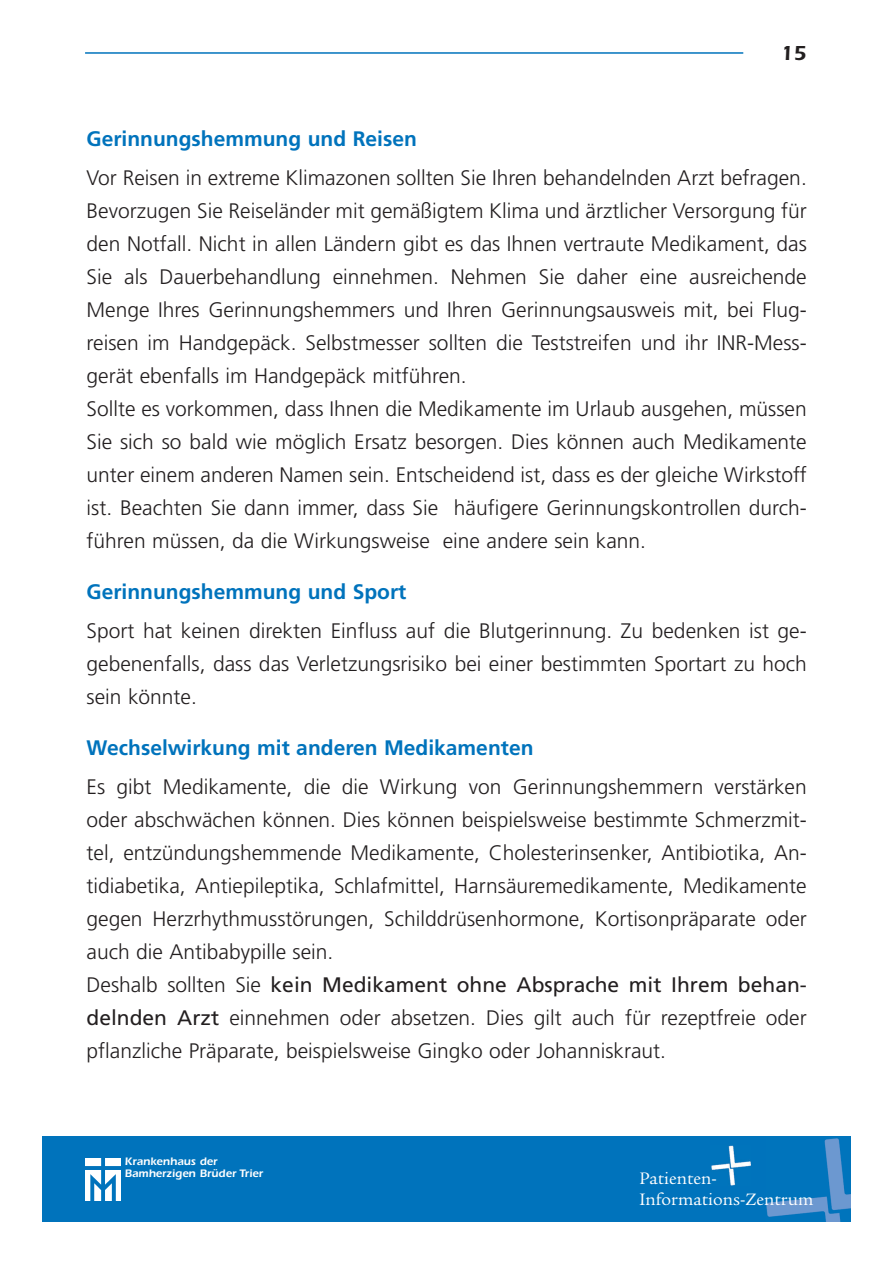
<style>
.page{position:relative;width:893px;height:1263px;background:#fff}
.page>*{position:absolute;margin:0;border:0;box-sizing:border-box;transform-origin:0 0}
.t1{font:300 21px/33px "Frutiger";color:#231f20}
.t2{font:700 21px "Frutiger";color:#0073bc}
.t3{font:600 21px "Itc Eras";color:#231f20}
.t4{font:18px/21.6px "Legacy Ser ITC";color:#fff}
.t5{font:600 11.25px/12px "Itc Eras";color:#fff}
.s1{font-weight:400}
</style>
<div class="page">
<hr style="left:85px;top:52px;width:658px;height:2px;background:#0073bc">
<div style="left:43px;top:1137px;width:807px;height:85px;background:#0073bc"></div>
<img style="left:85px;top:1158px;width:35px;height:43px">
<img style="left:711px;top:1145px;width:39px;height:41px">
<img style="left:766px;top:1138px;width:84px;height:84px">
<p class="t3" style="left:780px;top:46px;width:27px">15</p>
<p class="t2" style="left:87px;top:131px;width:332px">Gerinnungshemmung und Reisen</p>
<p class="t1" style="left:87px;top:163px;width:721px">Vor Reisen in extreme Klimazonen sollten Sie Ihren behandelnden Arzt befragen.<br>Bevorzugen Sie Reiseländer mit gemäßigtem Klima und ärztlicher Versorgung für den Notfall. Nicht in allen Ländern gibt es das Ihnen vertraute Medikament, das Sie als Dauerbehandlung einnehmen. Nehmen Sie daher eine ausreichende Menge Ihres Gerinnungshemmers und Ihren Gerinnungsausweis mit, bei Flug&shy;reisen im Handgepäck. Selbstmesser sollten die Teststreifen und ihr INR-Mess&shy;gerät ebenfalls im Handgepäck mitführen.<br>Sollte es vorkommen, dass Ihnen die Medikamente im Urlaub ausgehen, müssen Sie sich so bald wie möglich Ersatz besorgen. Dies können auch Medikamente unter einem anderen Namen sein. Entscheidend ist, dass es der gleiche Wirkstoff ist. Beachten Sie dann immer, dass Sie häufigere Gerinnungskontrollen durch&shy;führen müssen, da die Wirkungsweise eine andere sein kann.</p>
<p class="t2" style="left:87px;top:584px;width:321px">Gerinnungshemmung und Sport</p>
<p class="t1" style="left:87px;top:616px;width:721px;text-align:justify">Sport hat keinen direkten Einfluss auf die Blutgerinnung. Zu bedenken ist ge&shy;gebenenfalls, dass das Verletzungsrisiko bei einer bestimmten Sportart zu hoch sein könnte.</p>
<p class="t2" style="left:87px;top:740px;width:448px">Wechselwirkung mit anderen Medikamenten</p>
<p class="t1" style="left:87px;top:772px;width:721px">Es gibt Medikamente, die die Wirkung von Gerinnungshemmern verstärken oder abschwächen können. Dies können beispielsweise bestimmte Schmerzmit&shy;tel, entzündungshemmende Medikamente, Cholesterinsenker, Antibiotika, An&shy;tidiabetika, Antiepileptika, Schlafmittel, Harnsäuremedikamente, Medikamente gegen Herzrhythmusstörungen, Schilddrüsenhormone, Kortisonpräparate oder auch die Antibabypille sein.<br>Deshalb sollten Sie <span class="s1">kein Medikament ohne Absprache mit Ihrem behan&shy;delnden Arzt</span> einnehmen oder absetzen. Dies gilt auch für rezeptfreie oder pflanzliche Präparate, beispielsweise Gingko oder Johanniskraut.</p>
<p class="t5" style="left:125px;top:1157px;width:140px">Krankenhaus der<br>Bamherzigen Brüder Trier</p>
<p class="t4" style="left:639px;top:1169px;width:175px">Patienten-<br>Informations-Zentrum</p>
</div>
